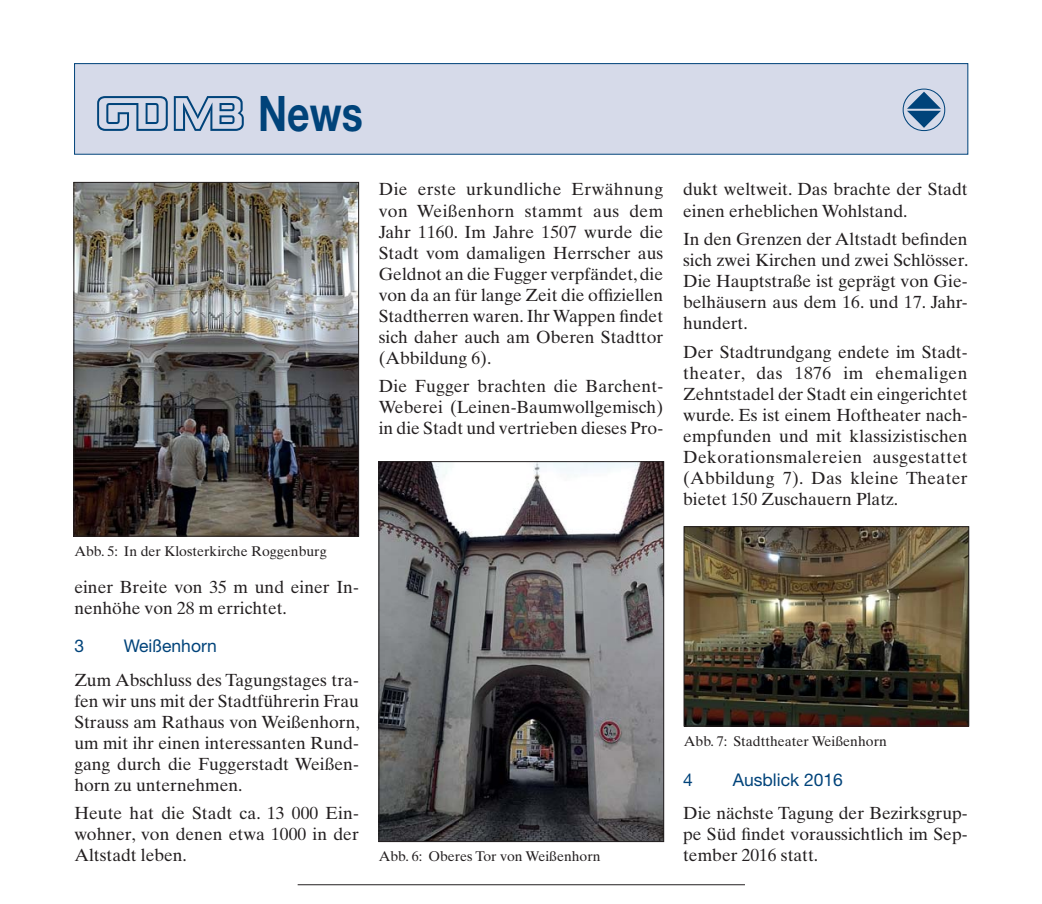
<style>
.page{position:relative;width:1042px;height:904px;background:#fff}
.page>*{position:absolute;margin:0;border:0;box-sizing:border-box;transform-origin:0 0}
.t1{font:63px "ZGDMB1";color:#00437a}
.t2{font:700 49px "Helvetica Neue";color:#00437a;scale:.8 1}
.t3{font:17.5px/21px "Times Ten";color:#231f20;text-align:justify}
.t4{font:17.5px "Helvetica Neue";color:#00437a}
.t5{font:14px "Times Ten";color:#231f20}
.s1{font-family:"ZGDMB1";font-weight:400;font-size:63px}
</style>
<div class="page">
<div style="left:75px;top:64px;width:893px;height:90px;background:#d6dae9"></div>
<div style="left:74px;top:63px;width:894px;height:91px;border:1px solid #00437a"></div>
<img style="left:76px;top:184px;width:281px;height:350px">
<div style="left:74px;top:182px;width:285px;height:354px;border:1px solid #231f20"></div>
<img style="left:381px;top:463px;width:281px;height:376px">
<div style="left:379px;top:461px;width:285px;height:380px;border:1px solid #231f20"></div>
<img style="left:686px;top:528px;width:281px;height:195px">
<div style="left:684px;top:526px;width:285px;height:199px;border:1px solid #231f20"></div>
<hr style="left:298px;top:884px;width:447px;height:1px;background:#231f20">
<h2 class="t2" style="left:95px;top:96px;width:337px"><span class="s1">gh</span> News</h2>
<h1 class="t1" style="left:900px;top:72px;width:49px">l</h1>
<p class="t3" style="left:379px;top:181px;width:286px">Die erste urkundliche Erwähnung von Weißenhorn stammt aus dem Jahr 1160. Im Jahre 1507 wurde die Stadt vom damaligen Herrscher aus Geldnot an die Fugger verpfändet, die von da an für lange Zeit die offiziellen Stadtherren waren. Ihr Wappen findet sich daher auch am Oberen Stadttor (Abbildung 6).</p>
<p class="t3" style="left:379px;top:377px;width:286px">Die Fugger brachten die Barchent-Weberei (Leinen-Baumwollgemisch) in die Stadt und vertrieben dieses Pro-</p>
<p class="t5" style="left:74px;top:545px;width:254px">Abb. 5: In der Klosterkirche Roggenburg</p>
<p class="t3" style="left:74px;top:577px;width:286px">einer Breite von 35 m und einer In&shy;nenhöhe von 28 m errichtet.</p>
<p class="t4" style="left:74px;top:639px;width:11px">3</p>
<p class="t4" style="left:124px;top:639px;width:94px">Weißenhorn</p>
<p class="t3" style="left:74px;top:670px;width:287px">Zum Abschluss des Tagungstages tra&shy;fen wir uns mit der Stadtführerin Frau Strauss am Rathaus von Weißenhorn, um mit ihr einen interessanten Rund&shy;gang durch die Fuggerstadt Weißen&shy;horn zu unternehmen.</p>
<p class="t3" style="left:74px;top:804px;width:286px">Heute hat die Stadt ca. 13 000 Ein&shy;wohner, von denen etwa 1000 in der Altstadt leben.</p>
<p class="t5" style="left:379px;top:850px;width:223px">Abb. 6: Oberes Tor von Weißenhorn</p>
<p class="t3" style="left:683px;top:181px;width:286px">dukt weltweit. Das brachte der Stadt einen erheblichen Wohlstand.</p>
<p class="t3" style="left:683px;top:230px;width:287px">In den Grenzen der Altstadt befinden sich zwei Kirchen und zwei Schlösser.<br>Die Hauptstraße ist geprägt von Gie&shy;belhäusern aus dem 16. und 17. Jahr&shy;hundert.</p>
<p class="t3" style="left:683px;top:342px;width:286px">Der Stadtrundgang endete im Stadt&shy;theater, das 1876 im ehemaligen Zehntstadel der Stadt ein eingerichtet wurde. Es ist einem Hoftheater nach&shy;empfunden und mit klassizistischen Dekorationsmalereien ausgestattet (Abbildung 7). Das kleine Theater bietet 150 Zuschauern Platz.</p>
<p class="t5" style="left:684px;top:735px;width:205px">Abb. 7: Stadttheater Weißenhorn</p>
<p class="t4" style="left:683px;top:772px;width:11px">4</p>
<p class="t4" style="left:732px;top:772px;width:112px">Ausblick 2016</p>
<p class="t3" style="left:683px;top:804px;width:286px">Die nächste Tagung der Bezirksgrup&shy;pe Süd findet voraussichtlich im Sep&shy;tember 2016 statt.</p>
</div>
